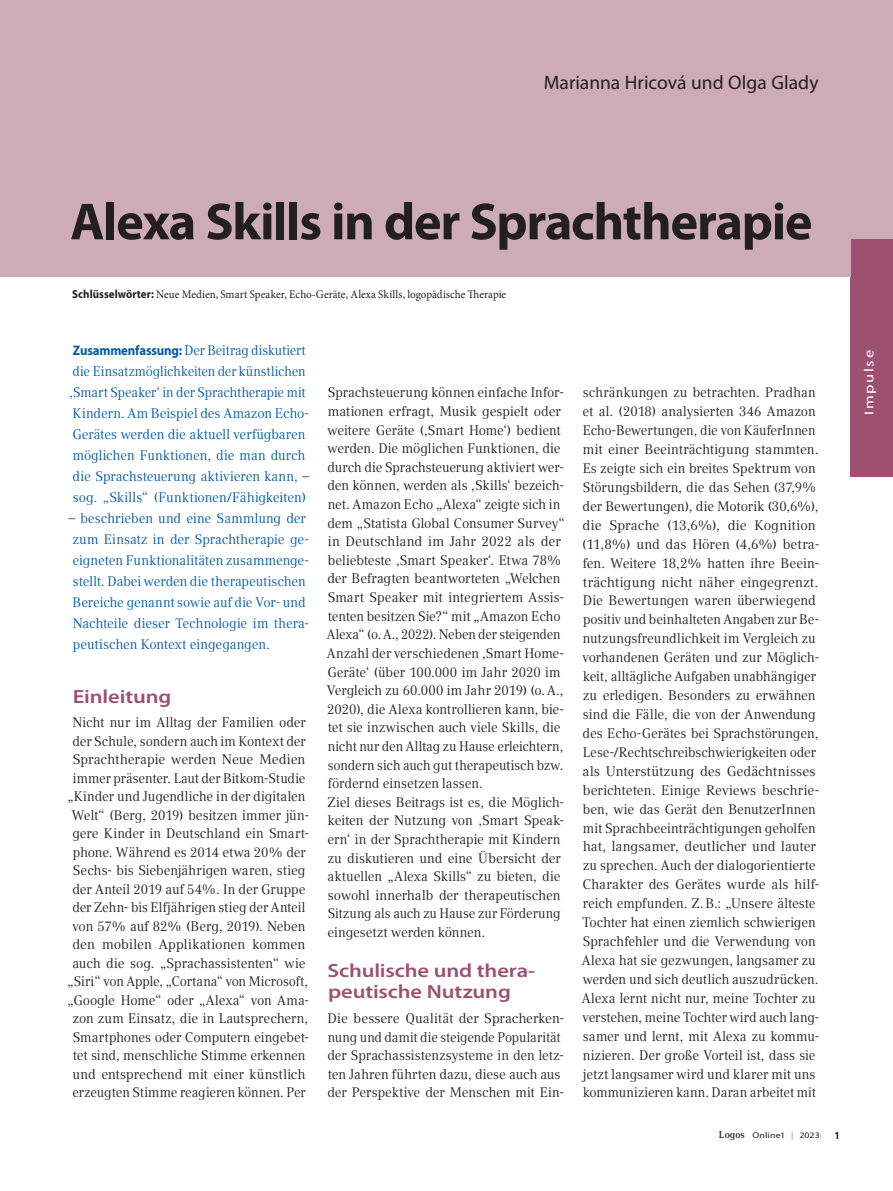
<style>
.page{position:relative;width:893px;height:1191px;background:#fff}
.page>*{position:absolute;margin:0;border:0;box-sizing:border-box;transform-origin:0 0}
.t1{font:700 52.5px "Myriad Pro";letter-spacing:-.025em;color:#231f20}
.t2{font:19.5px "Myriad Pro";color:#231f20}
.t3{font:600 19.2px/21.1px "Myriad Pro";letter-spacing:-.005em;color:#9c5072;scale:1.18 1}
.t4{font:13.8px/18.9px "Compatil Text LT Pro";letter-spacing:-.005em;color:#231f20;scale:.96 1}
.t5{font:13.8px/21px "Compatil Text LT Pro";letter-spacing:-.01em;color:#015aaa;scale:.93 1}
.t6{font:13.8px/21px "Compatil Text LT Pro";letter-spacing:-.01em;color:#015aaa;scale:.96 1}
.t7{font:13.8px/18.6px "Compatil Text LT Pro";letter-spacing:-.005em;color:#231f20}
.t8{font:13.2px "Myriad Pro";letter-spacing:.105em;color:#fff;scale:1.25 1}
.t9{font:11.7px "Minion Pro";color:#231f20;scale:.94 1}
.t10{font:700 10.5px "Myriad Pro";color:#231f20;scale:.94 1}
.t11{font:8.4px "Myriad Pro";letter-spacing:.015em;color:#231f20;scale:1.18 1}
.s1{font-family:"Myriad Pro";font-weight:700}
.s2{font-family:"Compatil Text LT Pro";font-weight:700;font-size:9.75px}
.s3{color:#939598}
</style>
<div class="page">
<div style="left:850px;top:238px;width:43px;height:238px;background:#9c5072"></div>
<div style="left:0;top:0;width:850px;height:276px;background:#ceacb7"></div>
<div style="left:842px;top:0;width:51px;height:238px;background:#ceacb7"></div>
<h2 class="t2" style="left:544px;top:71px;width:276px">Marianna Hricová und Olga Glady</h2>
<h1 class="t1" style="left:70px;top:187px;width:744px">Alexa Skills in der Sprachtherapie</h1>
<p class="t9" style="left:72px;top:286px;width:463px"><span class="s1">Schlüsselwörter:</span> Neue Medien, Smart Speaker, Echo-Geräte, Alexa Skills, logopädische Therapie</p>
<p class="t5" style="left:69px;top:340px;width:259px"><span class="s1">Zusammenfassung:</span> Der Beitrag diskutiert die Einsatzmöglichkeiten der künstlichen ‚Smart Speaker‘ in der Sprachtherapie mit Kindern. Am Beispiel des Amazon Echo-Gerätes werden die aktuell verfügbaren möglichen Funktionen, die man durch die Sprachsteuerung aktivieren kann, – sog. „Skills“ (Funktionen/Fähigkeiten)</p>
<p class="t6" style="left:69px;top:508px;width:252px">– beschrieben und eine Sammlung der zum Einsatz in der Sprachtherapie ge&shy;eigneten Funktionalitäten zusammenge&shy;stellt. Dabei werden die therapeutischen Bereiche genannt sowie auf die Vor- und Nachteile dieser Technologie im thera&shy;peutischen Kontext eingegangen.</p>
<h3 class="t3" style="left:73px;top:685px;width:85px">Einleitung</h3>
<p class="t4" style="left:67px;top:713px;width:253px;line-height:18.5px;text-align:center">Nicht nur im Alltag der Familien oder der Schule, sondern auch im Kontext der Sprachtherapie werden Neue Medien immer präsenter. Laut der Bitkom-Studie „Kinder und Jugendliche in der digitalen Welt“ (Berg, 2019) besitzen immer jün&shy;gere Kinder in Deutschland ein Smart&shy;phone. Während es 2014 etwa 20% der Sechs- bis Siebenjährigen waren, stieg der Anteil 2019 auf 54%. In der Gruppe der Zehn- bis Elfjährigen stieg der Anteil von 57% auf 82% (Berg, 2019). Neben den mobilen Applikationen kommen auch die sog. „Sprachassistenten“ wie „Siri“ von Apple, „Cortana“ von Microsoft, „Google Home“ oder „Alexa“ von Ama&shy;zon zum Einsatz, die in Lautsprechern, Smartphones oder Computern eingebet&shy;tet sind, menschliche Stimme erkennen und entsprechend mit einer künstlich erzeugten Stimme reagieren können. Per</p>
<p class="t4" style="left:327px;top:383px;width:249px">Sprachsteuerung können einfache Infor&shy;mationen erfragt, Musik gespielt oder weitere Geräte (‚Smart Home‘) bedient werden. Die möglichen Funktionen, die durch die Sprachsteuerung aktiviert wer&shy;den können, werden als ‚Skills‘ bezeich&shy;net. Amazon Echo „Alexa“ zeigte sich in dem „Statista Global Consumer Survey“ in Deutschland im Jahr 2022 als der beliebteste ‚Smart Speaker‘. Etwa 78% der Befragten beantworteten „Welchen Smart Speaker mit integriertem Assis&shy;tenten besitzen Sie?“ mit „Amazon Echo Alexa“ (o.A., 2022). Neben der steigenden Anzahl der verschiedenen ‚Smart Home-Geräte‘ (über 100.000 im Jahr 2020 im Vergleich zu 60.000 im Jahr 2019) (o.A., 2020), die Alexa kontrollieren kann, bie&shy;tet sie inzwischen auch viele Skills, die nicht nur den Alltag zu Hause erleichtern, sondern sich auch gut therapeutisch bzw. fördernd einsetzen lassen.<br>Ziel dieses Beitrags ist es, die Möglich&shy;keiten der Nutzung von ‚Smart Speak&shy;ern‘ in der Sprachtherapie mit Kindern zu diskutieren und eine Übersicht der aktuellen „Alexa Skills“ zu bieten, die sowohl innerhalb der therapeutischen Sitzung als auch zu Hause zur Förderung eingesetzt werden können.</p>
<h3 class="t3" style="left:328px;top:959px;width:178px">Schulische und thera&shy;peutische Nutzung</h3>
<p class="t7" style="left:327px;top:1009px;width:238px">Die bessere Qualität der Spracherken&shy;nung und damit die steigende Popularität der Sprachassistenzsysteme in den letz&shy;ten Jahren führten dazu, diese auch aus der Perspektive der Menschen mit Ein-</p>
<p class="t4" style="left:582px;top:383px;width:249px">schränkungen zu betrachten. Pradhan et al. (2018) analysierten 346 Amazon Echo-Bewertungen, die von KäuferInnen mit einer Beeinträchtigung stammten.<br>Es zeigte sich ein breites Spektrum von Störungsbildern, die das Sehen (37,9% der Bewertungen), die Motorik (30,6%), die Sprache (13,6%), die Kognition (11,8%) und das Hören (4,6%) betra&shy;fen. Weitere 18,2% hatten ihre Beein&shy;trächtigung nicht näher eingegrenzt.<br>Die Bewertungen waren überwiegend positiv und beinhalteten Angaben zur Be&shy;nutzungsfreundlichkeit im Vergleich zu vorhandenen Geräten und zur Möglich&shy;keit, alltägliche Aufgaben unabhängiger zu erledigen. Besonders zu erwähnen sind die Fälle, die von der Anwendung des Echo-Gerätes bei Sprachstörungen, Lese-/Rechtschreibschwierigkeiten oder als Unterstützung des Gedächtnisses berichteten. Einige Reviews beschrie&shy;ben, wie das Gerät den BenutzerInnen mit Sprachbeeinträchtigungen geholfen hat, langsamer, deutlicher und lauter zu sprechen. Auch der dialogorientierte Charakter des Gerätes wurde als hilf&shy;reich empfunden. Z.B.: „Unsere älteste Tochter hat einen ziemlich schwierigen Sprachfehler und die Verwendung von Alexa hat sie gezwungen, langsamer zu werden und sich deutlich auszudrücken.<br>Alexa lernt nicht nur, meine Tochter zu verstehen, meine Tochter wird auch lang&shy;samer und lernt, mit Alexa zu kommu&shy;nizieren. Der große Vorteil ist, dass sie jetzt langsamer wird und klarer mit uns kommunizieren kann. Daran arbeitet mit</p>
<p class="t11" style="left:719px;top:1129px;width:87px"><span class="s2">Logos</span> Online1 <span class="s3">|</span> 2023</p>
<p class="t10" style="left:834px;top:1128px;width:7px">1</p>
<p class="t8" style="left:861px;top:415px;width:54px;rotate:-90deg">Impulse</p>
</div>
